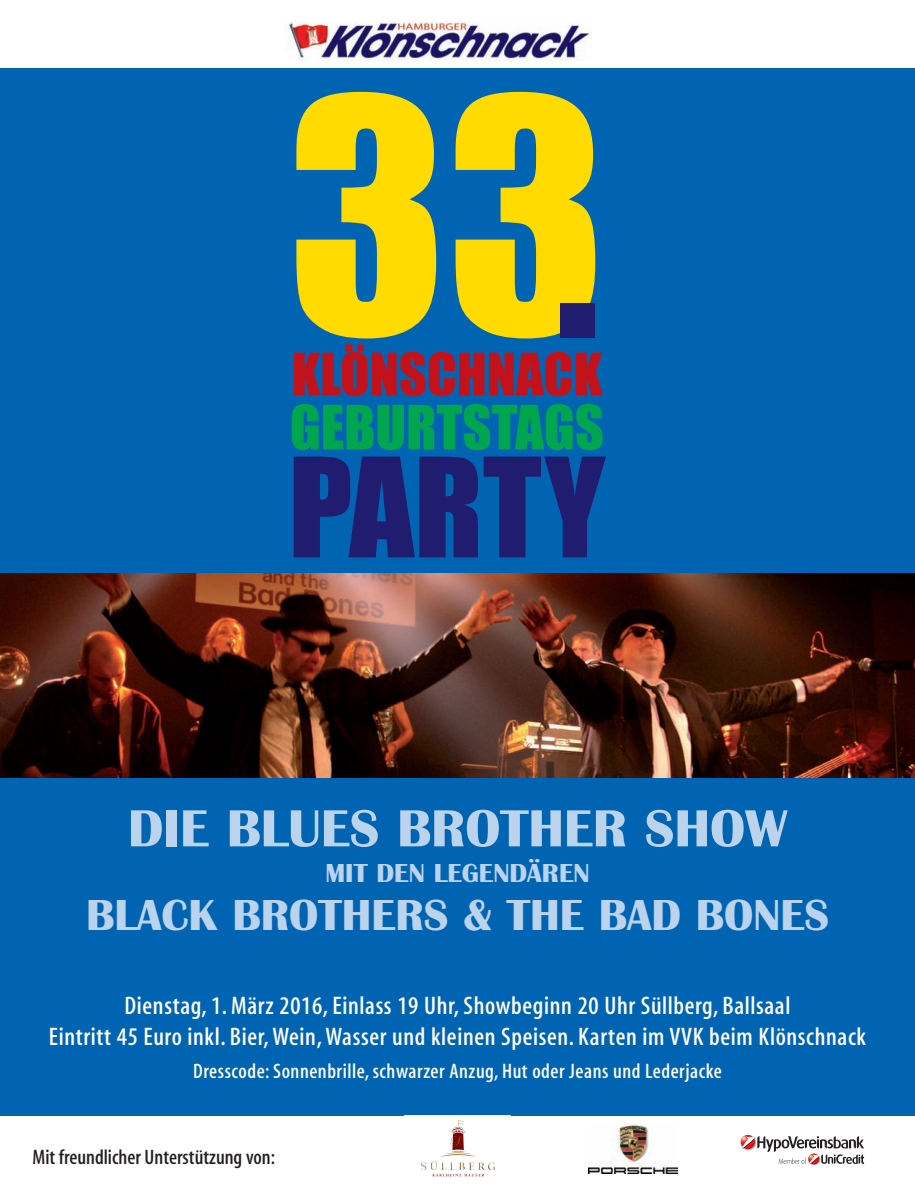
<style>
.page{position:relative;width:915px;height:1191px;background:#fff}
.page>*{position:absolute;margin:0;border:0;box-sizing:border-box;transform-origin:0 0}
.t1{font:300px "Impact";color:#ffdb01}
.t2{font:127.5px "Impact";color:#201c70}
.t3{font:56.25px "Impact";color:#00a54f}
.t4{font:700 54px "Britannic";color:#bbd3ed}
.t5{font:54px "Impact";color:#c4121a}
.t6{font:700 45px "Britannic";color:#bbd3ed}
.t7{font:700 27px "Britannic";color:#bbd3ed}
.t8{font:25.5px/30.6px "Adobe Corp ID Myriad Pkg";letter-spacing:.025em;color:#fff;text-align:center}
.t9{font:21px "Adobe Corp ID Myriad Pkg";letter-spacing:.025em;color:#fff}
.t10{font:21px "Adobe Corp ID Myriad Pkg";color:#231f20}
</style>
<div class="page">
<div style="left:0;top:67px;width:914px;height:1048px;background:#0164b2"></div>
<img style="left:0;top:573px;width:914px;height:205px">
<svg style="left:432px;top:1173px;width:52px;height:3px"></svg>
<svg style="left:442px;top:1119px;width:32px;height:37px"></svg>
<img style="left:430px;top:1161px;width:55px;height:9px">
<div style="left:559px;top:303px;width:35px;height:34px;background:#201c70"></div>
<img style="left:285px;top:21px;width:306px;height:40px">
<img style="left:588px;top:1124px;width:89px;height:49px">
<svg style="left:740px;top:1135px;width:123px;height:30px"></svg>
<p class="t1" style="left:287px;top:119px;width:319px">33</p>
<p class="t5" style="left:291px;top:357px;width:312px">KLÖNSCHNACK</p>
<p class="t3" style="left:290px;top:409px;width:315px">GEBURTSTAGS</p>
<p class="t2" style="left:288px;top:466px;width:318px">PARTY</p>
<p class="t4" style="left:128px;top:796px;width:660px">DIE BLUES BROTHER SHOW</p>
<p class="t7" style="left:325px;top:857px;width:265px">MIT DEN LEGENDÄREN</p>
<p class="t6" style="left:86px;top:888px;width:744px">BLACK BROTHERS &amp; THE BAD BONES</p>
<p class="t8" style="left:49px;top:992px;width:818px">Dienstag, 1. März 2016, Einlass 19 Uhr, Showbeginn 20 Uhr Süllberg, Ballsaal<br>Eintritt 45 Euro inkl. Bier, Wein, Wasser und kleinen Speisen. Karten im VVK beim Klönschnack</p>
<p class="t9" style="left:193px;top:1063px;width:530px">Dresscode: Sonnenbrille, schwarzer Anzug, Hut oder Jeans und Lederjacke</p>
<p class="t10" style="left:33px;top:1150px;width:244px">Mit freundlicher Unterstützung von:</p>
</div>
